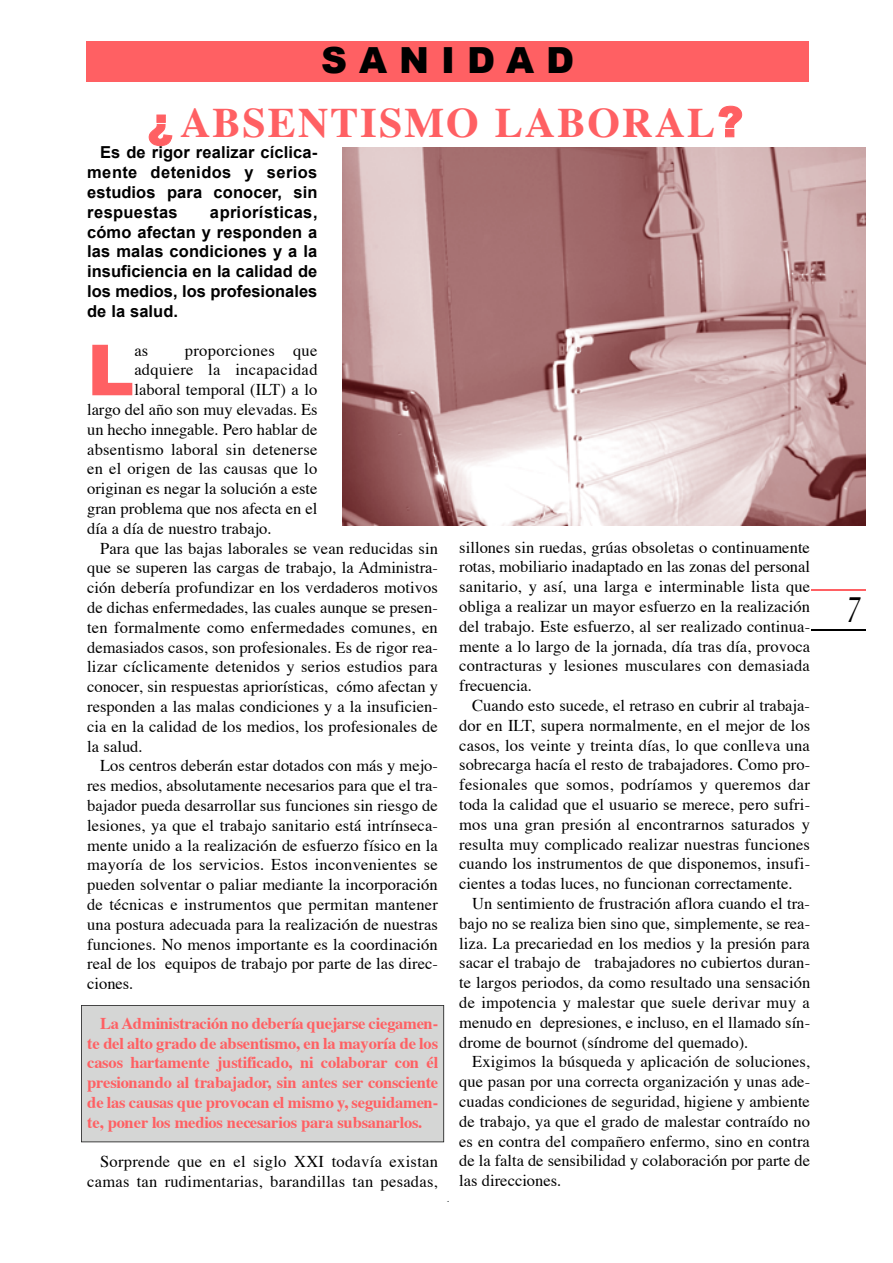
<style>
.page{position:relative;width:893px;height:1263px;background:#fff}
.page>*{position:absolute;margin:0;border:0;box-sizing:border-box;transform-origin:0 0}
.t1{font:900 70.5px "Arial";color:#ff6063}
.t2{font:700 42px "Times";letter-spacing:.05em;color:#ff6063}
.t3{font:900 36px "Arial";color:#000}
.t4{font:italic 36px "Palatino";color:#000;scale:.75 1}
.t5{font:16.5px/19.8px "Times";letter-spacing:.005em;color:#000;text-align:justify}
.t6{font:700 16.5px/19.8px "Times";letter-spacing:-.015em;color:#ff6063;text-align:justify}
.t7{font:16.5px/19.8px "Arial Bold MS";color:#000;text-align:justify}
.t8{font:16.5px "Times";letter-spacing:.025em;color:#000}
.s1{font-family:"Arial";font-weight:900}
</style>
<div class="page">
<div style="left:81px;top:1005px;width:363px;height:137px;background:#d5d6d5"></div>
<hr style="left:811px;top:589px;width:54px;height:2px;background:#ff6063">
<hr style="left:811px;top:630px;width:54px;height:1px;background:#000">
<div style="left:86px;top:41px;width:723px;height:40px;background:#ff6063"></div>
<img style="left:342px;top:147px;width:523px;height:378px">
<h3 class="t3" style="left:321px;top:33px;width:254px">S A N I D A D</h3>
<h2 class="t2" style="left:148px;top:105px;width:597px"><span class="s1">¿</span> ABSENTISMO LABORAL<span class="s1">?</span></h2>
<p class="t7" style="left:87px;top:143px;width:232px;text-indent:13px">Es de rigor realizar cíclica&shy;mente detenidos y serios estudios para conocer, sin respuestas</p>
<p class="t7" style="left:87px;top:202px;width:232px;text-indent:123px">apriorísticas, cómo afectan y responden a las malas condiciones y a la insuficiencia en la calidad de los medios, los profesionales de la salud.</p>
<h1 class="t1" style="left:87px;top:318px;width:49px">L</h1>
<p class="t5" style="left:134px;top:342px;width:15px">as</p>
<p class="t8" style="left:185px;top:343px;width:134px">proporciones que</p>
<p class="t8" style="left:134px;top:363px;width:185px">adquiere la incapacidad</p>
<p class="t5" style="left:134px;top:381px;width:185px">laboral temporal (ILT) a lo</p>
<p class="t5" style="left:87px;top:401px;width:232px">largo del año son muy elevadas. Es</p>
<p class="t5" style="left:87px;top:421px;width:232px">un hecho innegable. Pero hablar de</p>
<p class="t5" style="left:87px;top:441px;width:232px">absentismo laboral sin detenerse</p>
<p class="t5" style="left:87px;top:460px;width:232px">en el origen de las causas que lo</p>
<p class="t5" style="left:87px;top:480px;width:232px">originan es negar la solución a este</p>
<p class="t5" style="left:87px;top:500px;width:232px">gran problema que nos afecta en el</p>
<p class="t5" style="left:87px;top:520px;width:186px">día a día de nuestro trabajo.</p>
<p class="t5" style="left:100px;top:540px;width:339px">Para que las bajas laborales se vean reducidas sin</p>
<p class="t5" style="left:87px;top:559px;width:352px">que se superen las cargas de trabajo, la Administra-</p>
<p class="t5" style="left:87px;top:579px;width:352px">ción debería profundizar en los verdaderos motivos</p>
<p class="t5" style="left:87px;top:599px;width:352px">de dichas enfermedades, las cuales aunque se presen-</p>
<p class="t5" style="left:87px;top:619px;width:352px">ten formalmente como enfermedades comunes, en</p>
<p class="t5" style="left:87px;top:639px;width:352px">demasiados casos, son profesionales. Es de rigor rea-</p>
<p class="t5" style="left:87px;top:658px;width:352px">lizar cíclicamente detenidos y serios estudios para</p>
<p class="t5" style="left:87px;top:678px;width:352px">conocer, sin respuestas apriorísticas, cómo afectan y</p>
<p class="t5" style="left:87px;top:698px;width:352px">responden a las malas condiciones y a la insuficien-</p>
<p class="t5" style="left:87px;top:718px;width:352px">cia en la calidad de los medios, los profesionales de</p>
<p class="t5" style="left:87px;top:738px;width:57px">la salud.</p>
<p class="t5" style="left:100px;top:757px;width:339px">Los centros deberán estar dotados con más y mejo-</p>
<p class="t5" style="left:87px;top:777px;width:352px">res medios, absolutamente necesarios para que el tra-</p>
<p class="t5" style="left:87px;top:797px;width:352px">bajador pueda desarrollar sus funciones sin riesgo de</p>
<p class="t5" style="left:87px;top:817px;width:352px">lesiones, ya que el trabajo sanitario está intrínseca-</p>
<p class="t5" style="left:87px;top:837px;width:352px">mente unido a la realización de esfuerzo físico en la</p>
<p class="t5" style="left:87px;top:856px;width:352px">mayoría de los servicios. Estos inconvenientes se</p>
<p class="t5" style="left:87px;top:876px;width:352px">pueden solventar o paliar mediante la incorporación</p>
<p class="t5" style="left:87px;top:896px;width:352px">de técnicas e instrumentos que permitan mantener</p>
<p class="t5" style="left:87px;top:916px;width:352px">una postura adecuada para la realización de nuestras</p>
<p class="t5" style="left:87px;top:936px;width:352px">funciones. No menos importante es la coordinación</p>
<p class="t5" style="left:87px;top:955px;width:352px">real de los equipos de trabajo por parte de las direc-</p>
<p class="t5" style="left:87px;top:975px;width:48px">ciones.</p>
<p class="t6" style="left:87px;top:1015px;width:353px;text-indent:13px">LaAdministración no debería quejarse ciegamen&shy;te del alto grado de absentismo, en la mayoría de los casos hartamente justificado, ni colaborar con él p resionando al trabajador, sin antes ser c o n s c ie n te de las causas que provocan el mismo y, seguidamen&shy;te, poner los medios necesarios para subsanarlos.</p>
<p class="t5" style="left:87px;top:1153px;width:352px;text-align:right">Sorprende que en el siglo XXI todavía existan camas tan rudimentarias, barandillas tan pesadas,</p>
<p class="t5" style="left:459px;top:539px;width:352px">sillones sin ruedas, grúas obsoletas o continuamente rotas, mobiliario inadaptado en las zonas del personal sanitario, y así, una larga e interminable lista que obliga a realizar un mayor esfuerzo en la realización del trabajo. Este esfuerzo, al ser realizado continua&shy;mente a lo largo de la jornada, día tras día, provoca contracturas y lesiones musculares con demasiada frecuencia.</p>
<p class="t5" style="left:459px;top:697px;width:352px;text-indent:13px">Cuando esto sucede, el retraso en cubrir al trabaja&shy;dor en ILT, supera normalmente, en el mejor de los casos, los veinte y treinta días, lo que conlleva una sobrecarga hacía el resto de trabajadores. Como pro&shy;fesionales que somos, podríamos y queremos dar toda la calidad que el usuario se merece, pero sufri&shy;mos una gran presión al encontrarnos saturados y resulta muy complicado realizar nuestras funciones cuando los instrumentos de que disponemos, insufi&shy;cientes a todas luces, no funcionan correctamente.</p>
<p class="t5" style="left:459px;top:895px;width:352px;text-indent:13px">Un sentimiento de frustración aflora cuando el tra&shy;bajo no se realiza bien sino que, simplemente, se rea&shy;liza. La precariedad en los medios y la presión para sacar el trabajo de trabajadores no cubiertos duran&shy;te largos periodos, da como resultado una sensación de impotencia y malestar que suele derivar muy a menudo en depresiones, e incluso, en el llamado sín&shy;drome de bournot (síndrome del quemado).</p>
<p class="t5" style="left:459px;top:1053px;width:352px;text-indent:13px">Exigimos la búsqueda y aplicación de soluciones, que pasan por una correcta organización y unas ade&shy;cuadas condiciones de seguridad, higiene y ambiente de trabajo, ya que el grado de malestar contraído no es en contra del compañero enfermo, sino en contra de la falta de sensibilidad y colaboración por parte de las direcciones.</p>
<h3 class="t4" style="left:847px;top:592px;width:19px">7</h3>
</div>
